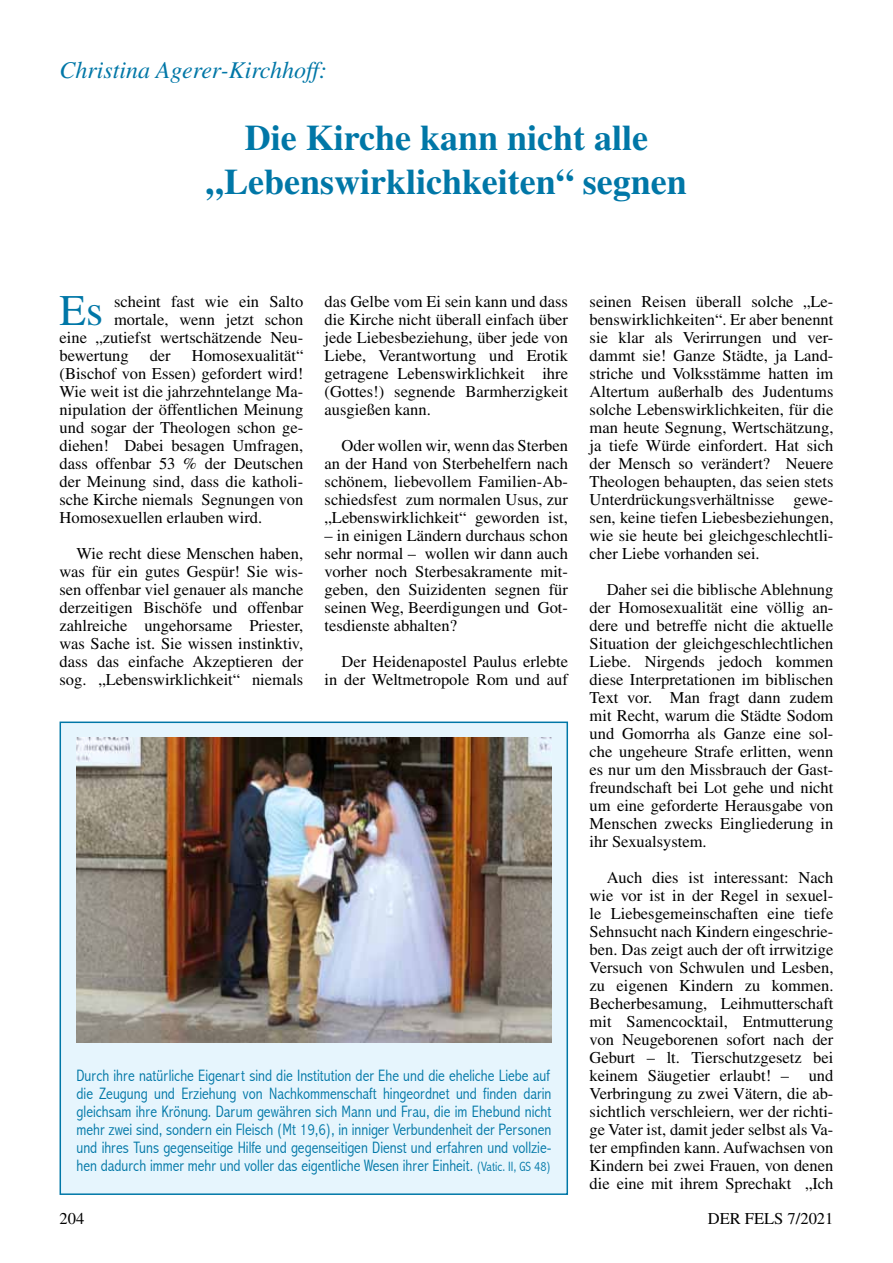
<style>
.page{position:relative;width:893px;height:1263px;background:#fff}
.page>*{position:absolute;margin:0;border:0;box-sizing:border-box;transform-origin:0 0}
.t1{font:43.65px "Times";color:#0077a7}
.t2{font:700 36px/43.2px "Times";color:#0077a7;text-align:center}
.t3{font:italic 24px "Times";color:#0077a7}
.t4{font:16.5px/18px "Times";color:#000;text-align:justify}
.t5{font:300 condensed 16.5px/18px "Abadi";color:#0077a7;text-align:justify}
.s1{font-size:13.5px}
</style>
<div class="page">
<div style="left:60px;top:721px;width:508px;height:474px;background:#e6f5fd;border:2px solid #0077a7"></div>
<img style="left:77px;top:738px;width:474px;height:304px">
<h3 class="t3" style="left:60px;top:57px;width:269px">Christina Agerer-Kirchhoff:</h3>
<h2 class="t2" style="left:206px;top:116px;width:482px">Die Kirche kann nicht alle „Lebenswirklichkeiten“ segnen</h2>
<h1 class="t1" style="left:60px;top:285px;width:45px">Es</h1>
<p class="t4" style="left:114px;top:292px;width:191px">scheint fast wie ein Salto</p>
<p class="t4" style="left:114px;top:310px;width:191px">mortale, wenn jetzt schon</p>
<p class="t4" style="left:60px;top:328px;width:245px">eine „zutiefst wertschätzende Neu-</p>
<p class="t4" style="left:60px;top:346px;width:71px">bewertung</p>
<p class="t4" style="left:150px;top:346px;width:23px">der</p>
<p class="t4" style="left:60px;top:346px;width:245px;text-indent:132px">Homosexualität“ (Bischof von Essen) gefordert wird!<br>Wie weit ist die jahrzehntelange Ma&shy;nipulation der öffentlichen Meinung und sogar der Theologen schon ge&shy;diehen! Dabei besagen Umfragen, dass offenbar 53 % der Deutschen der Meinung sind, dass die katholi&shy;sche Kirche niemals Segnungen von Homosexuellen erlauben wird.</p>
<p class="t4" style="left:60px;top:544px;width:245px;text-indent:17px">Wie recht diese Menschen haben, was für ein gutes Gespür! Sie wis&shy;sen offenbar viel genauer als manche derzeitigen Bischöfe und offenbar zahlreiche ungehorsame Priester, was Sache ist. Sie wissen instinktiv, dass das einfache Akzeptieren der sog. „Lebenswirklichkeit“ niemals</p>
<p class="t4" style="left:325px;top:292px;width:245px">das Gelbe vom Ei sein kann und dass die Kirche nicht überall einfach über jede Liebesbeziehung, über jede von Liebe, Verantwortung und Erotik getragene Lebenswirklichkeit ihre (Gottes!) segnende Barmherzigkeit ausgießen kann.</p>
<p class="t4" style="left:325px;top:436px;width:245px;text-indent:17px">Oder wollen wir, wenn das Sterben an der Hand von Sterbehelfern nach schönem, liebevollem Familien-Ab&shy;schiedsfest zum normalen Usus, zur „Lebenswirklichkeit“ geworden ist,</p>
<p class="t4" style="left:325px;top:526px;width:245px">– in einigen Ländern durchaus schon sehr normal – wollen wir dann auch vorher noch Sterbesakramente mit&shy;geben, den Suizidenten segnen für seinen Weg, Beerdigungen und Got&shy;tesdienste abhalten?</p>
<p class="t4" style="left:325px;top:652px;width:245px;text-align:right">Der Heidenapostel Paulus erlebte<br>in der Weltmetropole Rom und auf</p>
<p class="t5" style="left:77px;top:1067px;width:476px">Durch ihre natürliche Eigenart sind die Institution der Ehe und die eheliche Liebe auf die Zeugung und Erziehung von Nachkommenschaft hingeordnet und finden darin gleichsam ihre Krönung. Darum gewähren sich Mann und Frau, die im Ehebund nicht mehr zwei sind, sondern ein Fleisch (Mt 19,6), in inniger Verbundenheit der Personen und ihres Tuns gegenseitige Hilfe und gegenseitigen Dienst und erfahren und vollzie&shy;hen dadurch immer mehr und voller das eigentliche Wesen ihrer Einheit. <span class="s1">(Vatic. II, GS 48)</span></p>
<p class="t4" style="left:590px;top:292px;width:245px">seinen Reisen überall solche „Le&shy;benswirklichkeiten“. Er aber benennt sie klar als Verirrungen und ver&shy;dammt sie! Ganze Städte, ja Land&shy;striche und Volksstämme hatten im Altertum außerhalb des Judentums solche Lebenswirklichkeiten, für die man heute Segnung, Wertschätzung, ja tiefe Würde einfordert. Hat sich der Mensch so verändert? Neuere Theologen behaupten, das seien stets Unterdrückungsverhältnisse gewe&shy;sen, keine tiefen Liebesbeziehungen, wie sie heute bei gleichgeschlechtli&shy;cher Liebe vorhanden sei.</p>
<p class="t4" style="left:590px;top:580px;width:245px;text-indent:17px">Daher sei die biblische Ablehnung der Homosexualität eine völlig an&shy;dere und betreffe nicht die aktuelle Situation der gleichgeschlechtlichen Liebe. Nirgends jedoch kommen diese Interpretationen im biblischen Text vor. Man fragt dann zudem mit Recht, warum die Städte Sodom und Gomorrha als Ganze eine sol&shy;che ungeheure Strafe erlitten, wenn es nur um den Missbrauch der Gast&shy;freundschaft bei Lot gehe und nicht um eine geforderte Herausgabe von Menschen zwecks Eingliederung in ihr Sexualsystem.</p>
<p class="t4" style="left:590px;top:868px;width:245px;text-indent:17px">Auch dies ist interessant: Nach wie vor ist in der Regel in sexuel&shy;le Liebesgemeinschaften eine tiefe Sehnsucht nach Kindern eingeschrie&shy;ben. Das zeigt auch der oft irrwitzige Versuch von Schwulen und Lesben, zu eigenen Kindern zu kommen.<br>Becherbesamung, Leihmutterschaft mit Samencocktail, Entmutterung von Neugeborenen sofort nach der Geburt – lt. Tierschutzgesetz bei keinem Säugetier erlaubt! – und Verbringung zu zwei Vätern, die ab&shy;sichtlich verschleiern, wer der richti&shy;ge Vater ist, damit jeder selbst als Va&shy;ter empfinden kann. Aufwachsen von Kindern bei zwei Frauen, von denen die eine mit ihrem Sprechakt „Ich</p>
<p class="t4" style="left:60px;top:1209px;width:26px">204</p>
<p class="t4" style="left:708px;top:1209px;width:127px">DER FELS 7/2021</p>
</div>
